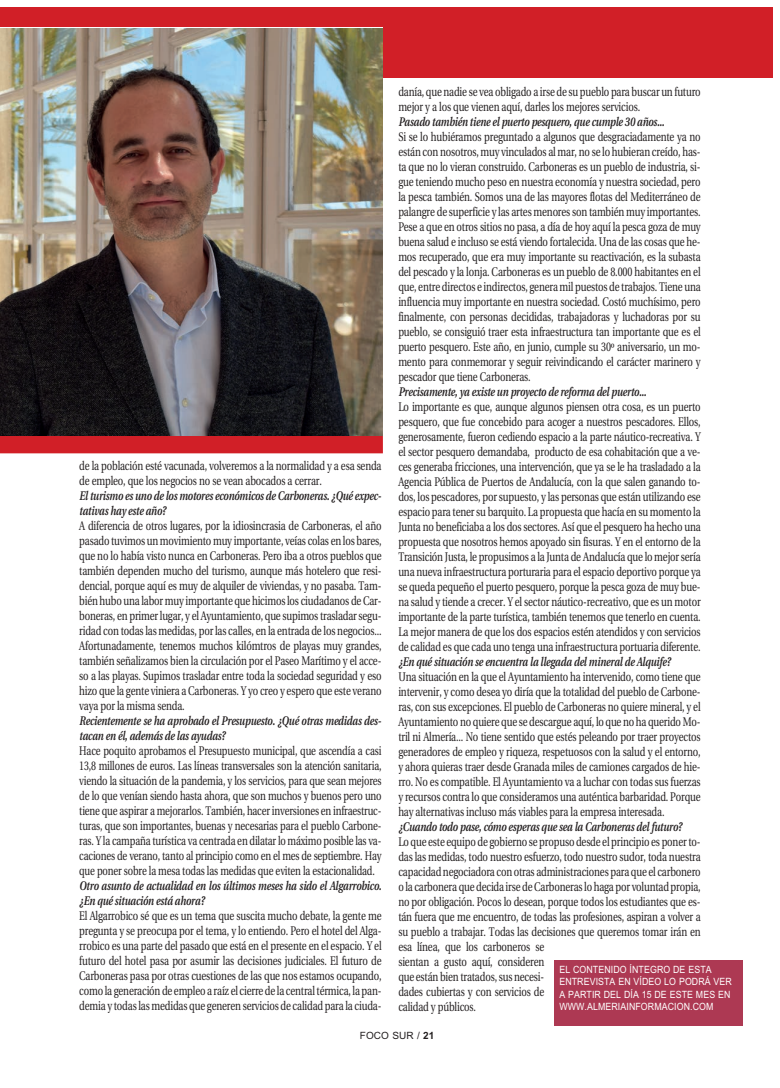
<style>
.page{position:relative;width:780px;height:1088px;background:#fff}
.page>*{position:absolute;margin:0;border:0;box-sizing:border-box;transform-origin:0 0}
.t1{font:12.5px/15px "Utopia";letter-spacing:-.015em;color:#231f20;text-align:justify;scale:.76 1}
.t2{font:12.5px/15px "Utopia";letter-spacing:-.015em;color:#231f20;text-align:justify;scale:.75 1}
.t3{font:italic 600 12.5px/15px "Utopia";letter-spacing:-.015em;color:#231f20;scale:.76 1}
.t4{font:10px/12.5px "Arial";letter-spacing:.01em;color:#fff;scale:.88 1}
.t5{font:10px "Arial";letter-spacing:.01em;color:#231f20}
.s1{font-weight:700}
</style>
<div class="page">
<div style="left:0;top:7px;width:772px;height:71px;background:#d11f27"></div>
<div style="left:0;top:435px;width:383px;height:18px;background:#d11f27"></div>
<img style="left:0;top:28px;width:383px;height:407px">
<img style="left:0;top:186px;width:7px;height:250px">
<div style="left:554px;top:960px;width:189px;height:65px;background:#ad3953"></div>
<p class="t1" style="left:79px;top:458px;width:399px">de la población esté vacunada, volveremos a la normalidad y a esa senda de empleo, que los negocios no se vean abocados a cerrar.</p>
<p class="t3" style="left:79px;top:488px;width:399px">El turismo es uno de los motores económicos de Carboneras. ¿Qué expec&shy;tativas hay este año?</p>
<p class="t1" style="left:79px;top:518px;width:399px">A diferencia de otros lugares, por la idiosincrasia de Carboneras, el año pasado tuvimos un movimiento muy importante, veías colas en los bares, que no lo había visto nunca en Carboneras. Pero iba a otros pueblos que también dependen mucho del turismo, aunque más hotelero que resi&shy;dencial, porque aquí es muy de alquiler de viviendas, y no pasaba. Tam&shy;bién hubo una labor muy importante que hicimos los ciudadanos de Car&shy;boneras, en primer lugar, y el Ayuntamiento, que supimos trasladar segu&shy;ridad con todas las medidas, por las calles, en la entrada de los negocios...<br>Afortunadamente, tenemos muchos kilómtros de playas muy grandes, también señalizamos bien la circulación por el Paseo Marítimo y el acce&shy;so a las playas. Supimos trasladar entre toda la sociedad seguridad y eso hizo que la gente viniera a Carboneras. Y yo creo y espero que este verano vaya por la misma senda.</p>
<p class="t3" style="left:79px;top:713px;width:399px">Recientemente se ha aprobado el Presupuesto. ¿Qué otras medidas des&shy;tacan en él, además de las ayudas?</p>
<p class="t2" style="left:79px;top:743px;width:404px">Hace poquito aprobamos el Presupuesto municipal, que ascendía a casi 13,8 millones de euros. Las líneas transversales son la atención sanitaria, viendo la situación de la pandemia, y los servicios, para que sean mejores de lo que venían siendo hasta ahora, que son muchos y buenos pero uno tiene que aspirar a mejorarlos. También, hacer inversiones en infraestruc&shy;turas, que son importantes, buenas y necesarias para el pueblo Carbone&shy;ras. Y la campaña turística va centrada en dilatar lo máximo posible las va&shy;caciones de verano, tanto al principio como en el mes de septiembre. Hay que poner sobre la mesa todas las medidas que eviten la estacionalidad.</p>
<p class="t3" style="left:79px;top:878px;width:399px">Otro asunto de actualidad en los últimos meses ha sido el Algarrobico. ¿En qué situación está ahora?</p>
<p class="t1" style="left:79px;top:908px;width:399px">El Algarrobico sé que es un tema que suscita mucho debate, la gente me pregunta y se preocupa por el tema, y lo entiendo. Pero el hotel del Alga&shy;rrobico es una parte del pasado que está en el presente en el espacio. Y el futuro del hotel pasa por asumir las decisiones judiciales. El futuro de Carboneras pasa por otras cuestiones de las que nos estamos ocupando, como la generación de empleo a raíz el cierre de la central térmica, la pan&shy;demia y todas las medidas que generen servicios de calidad para la ciuda-</p>
<p class="t1" style="left:398px;top:84px;width:399px">danía, que nadie se vea obligado a irse de su pueblo para buscar un futuro mejor y a los que vienen aquí, darles los mejores servicios.</p>
<p class="t3" style="left:398px;top:114px;width:351px">Pasado también tiene el puerto pesquero, que cumple 30 años...</p>
<p class="t1" style="left:398px;top:129px;width:399px">Si se lo hubiéramos preguntado a algunos que desgraciadamente ya no están con nosotros, muy vinculados al mar, no se lo hubieran creído, has&shy;ta que no lo vieran construido. Carboneras es un pueblo de industria, si&shy;gue teniendo mucho peso en nuestra economía y nuestra sociedad, pero la pesca también. Somos una de las mayores flotas del Mediterráneo de palangre de superficie y las artes menores son también muy importantes.<br>Pese a que en otros sitios no pasa, a día de hoy aquí la pesca goza de muy buena salud e incluso se está viendo fortalecida. Una de las cosas que he&shy;mos recuperado, que era muy importante su reactivación, es la subasta del pescado y la lonja. Carboneras es un pueblo de 8.000 habitantes en el que, entre directos e indirectos, genera mil puestos de trabajos. Tiene una influencia muy importante en nuestra sociedad. Costó muchísimo, pero finalmente, con personas decididas, trabajadoras y luchadoras por su pueblo, se consiguió traer esta infraestructura tan importante que es el puerto pesquero. Este año, en junio, cumple su 30º aniversario, un mo&shy;mento para conmemorar y seguir reivindicando el carácter marinero y pescador que tiene Carboneras.</p>
<p class="t3" style="left:398px;top:384px;width:328px">Precisamente, ya existe un proyecto de reforma del puerto...</p>
<p class="t1" style="left:398px;top:399px;width:399px">Lo importante es que, aunque algunos piensen otra cosa, es un puerto pesquero, que fue concebido para acoger a nuestros pescadores. Ellos, generosamente, fueron cediendo espacio a la parte náutico-recreativa. Y el sector pesquero demandaba, producto de esa cohabitación que a ve&shy;ces generaba fricciones, una intervención, que ya se le ha trasladado a la Agencia Pública de Puertos de Andalucía, con la que salen ganando to&shy;dos, los pescadores, por supuesto, y las personas que están utilizando ese espacio para tener su barquito. La propuesta que hacía en su momento la Junta no beneficiaba a los dos sectores. Así que el pesquero ha hecho una propuesta que nosotros hemos apoyado sin fisuras. Y en el entorno de la Transición Justa, le propusimos a la Junta de Andalucía que lo mejor sería una nueva infraestructura porturaria para el espacio deportivo porque ya se queda pequeño el puerto pesquero, porque la pesca goza de muy bue&shy;na salud y tiende a crecer. Y el sector náutico-recreativo, que es un motor importante de la parte turística, también tenemos que tenerlo en cuenta.<br>La mejor manera de que los dos espacios estén atendidos y con servicios de calidad es que cada uno tenga una infraestructura portuaria diferente.</p>
<p class="t3" style="left:398px;top:654px;width:360px">¿En qué situación se encuentra la llegada del mineral de Alquife?</p>
<p class="t1" style="left:398px;top:669px;width:399px">Una situación en la que el Ayuntamiento ha intervenido, como tiene que intervenir, y como desea yo diría que la totalidad del pueblo de Carbone&shy;ras, con sus excepciones. El pueblo de Carboneras no quiere mineral, y el Ayuntamiento no quiere que se descargue aquí, lo que no ha querido Mo&shy;tril ni Almería... No tiene sentido que estés peleando por traer proyectos generadores de empleo y riqueza, respetuosos con la salud y el entorno, y ahora quieras traer desde Granada miles de camiones cargados de hie&shy;rro. No es compatible. El Ayuntamiento va a luchar con todas sus fuerzas y recursos contra lo que consideramos una auténtica barbaridad. Porque hay alternativas incluso más viables para la empresa interesada.</p>
<p class="t3" style="left:398px;top:819px;width:375px">¿Cuando todo pase, cómo esperas que sea la Carboneras del futuro?</p>
<p class="t1" style="left:398px;top:834px;width:399px;text-align:left">Lo que este equipo de gobierno se propuso desde el principio es poner to&shy;das las medidas, todo nuestro esfuerzo, todo nuestro sudor, toda nuestra capacidad negociadora con otras administraciones para que el carbonero o la carbonera que decida irse de Carboneras lo haga por voluntad propia, no por obligación. Pocos lo desean, porque todos los estudiantes que es&shy;tán fuera que me encuentro, de todas las profesiones, aspiran a volver a su pueblo a trabajar. Todas las decisiones que queremos tomar irán en esa línea, que los carboneros se<br>sientan a gusto aquí, consideren<br>que están bien tratados, sus necesi-<br>dades cubiertas y con servicios de<br>calidad y públicos.</p>
<p class="t4" style="left:559px;top:963px;width:197px">EL CONTENIDO ÍNTEGRO DE ESTA<br>ENTREVISTA EN VÍDEO LO PODRÁ VER<br>A PARTIR DEL DÍA 15 DE ESTE MES EN<br>WWW.ALMERIAINFORMACION.COM</p>
<p class="t5" style="left:360px;top:1029px;width:76px">FOCO SUR / <span class="s1">21</span></p>
</div>
